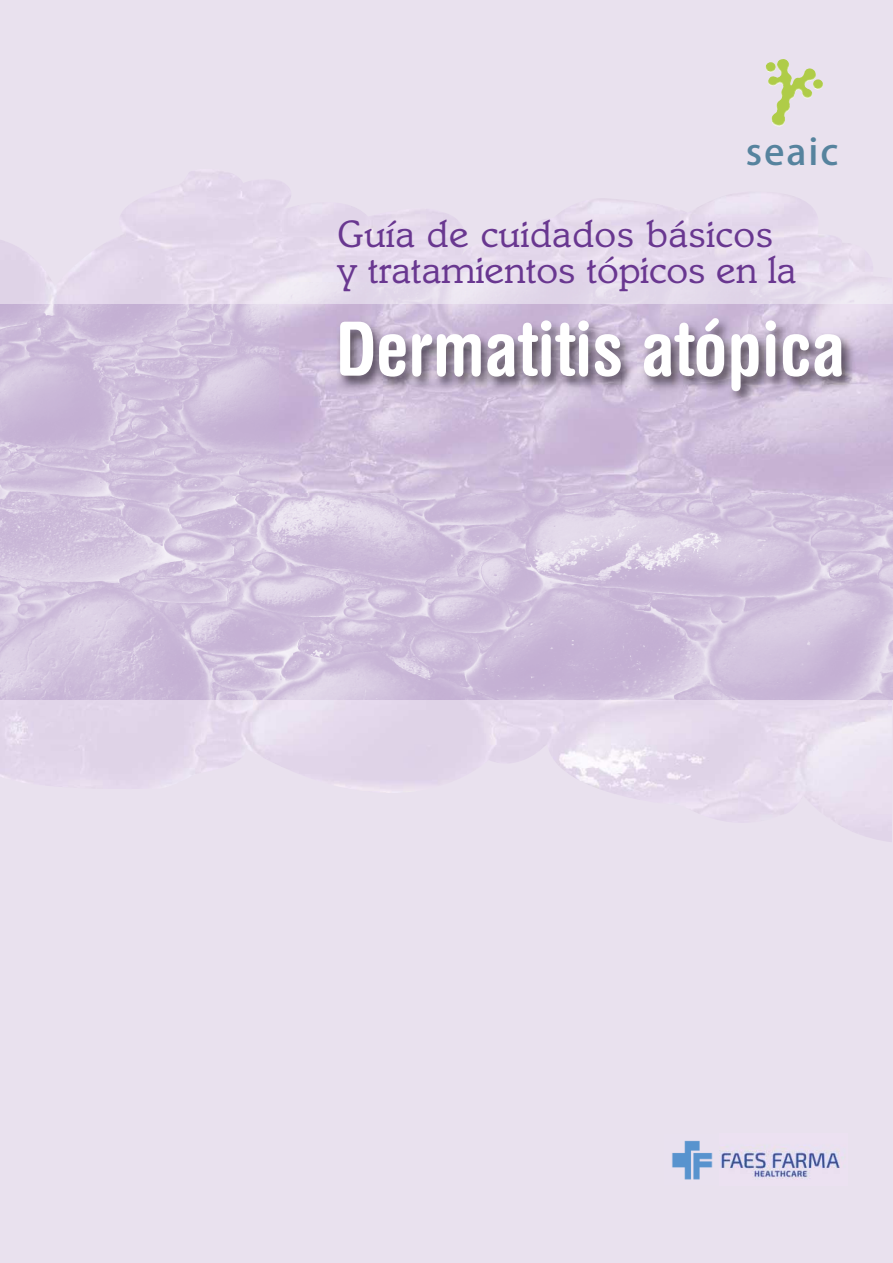
<style>
.page{position:relative;width:893px;height:1263px;background:#fff}
.page>*{position:absolute;margin:0;border:0;box-sizing:border-box;transform-origin:0 0}
.t1{font:700 condensed 75px "Helvetica Rounded";color:#fff}
.t2{font:39px/36px "Italia";color:#693790}
.t3{font:500 36px "Koz Go Pro";letter-spacing:.05em;color:#56839e;scale:1.05 1}
</style>
<div class="page">
<div style="left:1px;top:0;width:892px;height:1262px;background:#e9e1ee"></div>
<img style="left:1px;top:172px;width:891px;height:670px">
<img style="left:1px;top:304px;width:892px;height:395px">
<img style="left:280px;top:282px;width:613px;height:210px">
<img style="left:765px;top:59px;width:58px;height:68px">
<img style="left:672px;top:1140px;width:168px;height:40px">
<img style="left:717px;top:1140px;width:1px;height:40px">
<p class="t3" style="left:746px;top:133px;width:90px">seaic</p>
<p class="t2" style="left:337px;top:219px;width:460px">Guía de cuidados básicos y tratamientos tópicos en la</p>
<h1 class="t1" style="left:336px;top:321px;width:510px">Dermatitis atópica</h1>
</div>
